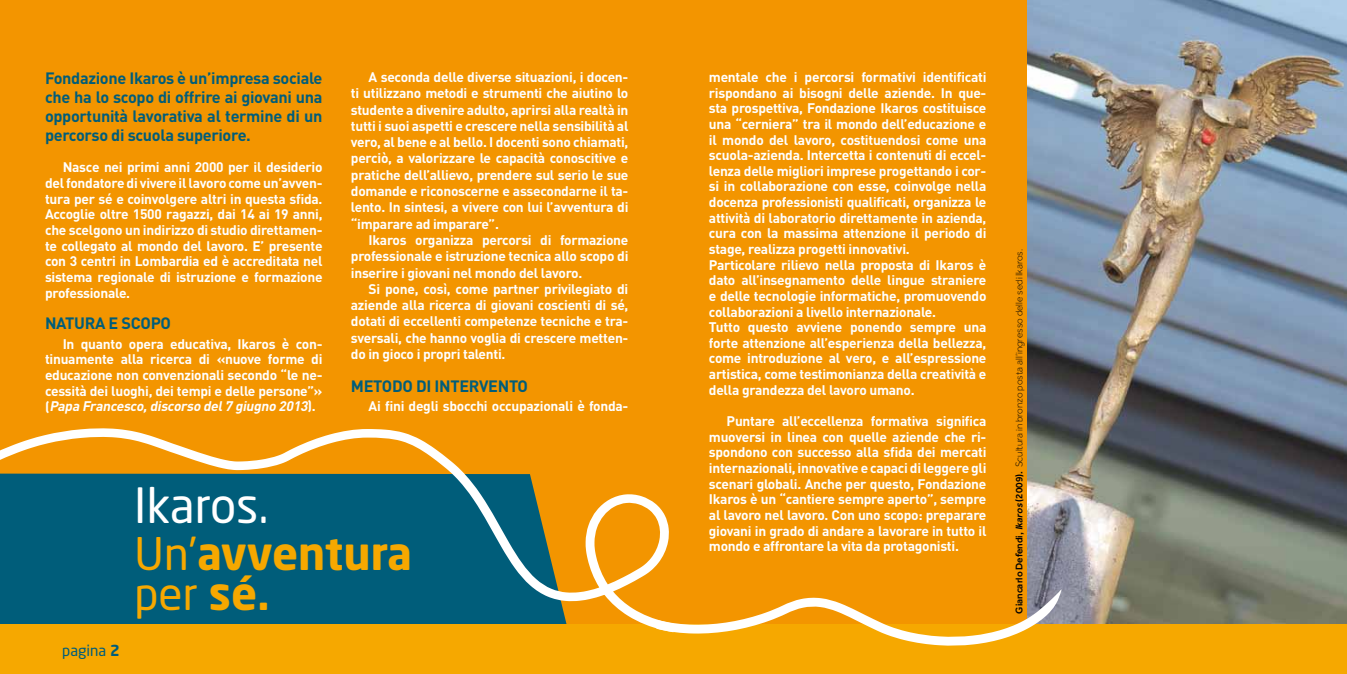
<style>
.page{position:relative;width:1347px;height:674px;background:#fff}
.page>*{position:absolute;margin:0;border:0;box-sizing:border-box;transform-origin:0 0}
.t1{font:48px "Neo Sans";color:#fff}
.t2{font:700 44.38px/39.6px "Neo Sans";color:#f6a800}
.t3{font:700 16.25px/18.9px "DIN";letter-spacing:-.02em;color:#005d7a;text-align:justify}
.t4{font:15px "Neo Sans";color:#005d7a}
.t5{font:700 13.75px/15.6px "DIN";letter-spacing:-.02em;color:#fff;text-align:justify}
.t6{font:300 10px "Effra";color:#000}
.s1{font-style:italic}
.s2{font-weight:700}
.s3{font-weight:400}
.s4{font-weight:500}
.s5{font-weight:500;font-style:italic}
</style>
<div class="page">
<div style="left:0;top:0;width:1346px;height:673px;background:#f39500"></div>
<img style="left:1028px;top:0;width:318px;height:624px">
<div style="left:0;top:624px;width:1346px;height:49px;background:#f6a800"></div>
<svg style="left:0;top:428px;width:669px;height:201px;fill:#005d7a"></svg>
<svg style="left:656px;top:588px;width:405px;height:57px"></svg>
<p class="t3" style="left:45px;top:68px;width:279px">Fondazione Ikaros è un’impresa sociale che ha lo scopo di offrire ai giovani una opportunità lavorativa al termine di un percorso di scuola superiore.</p>
<p class="t5" style="left:45px;top:158px;width:279px;text-indent:18px">Nasce nei primi anni 2000 per il desiderio del fondatore di vivere il lavoro come un’avven&shy;tura per sé e coinvolgere altri in questa sfida.<br>Accoglie oltre 1500 ragazzi, dai 14 ai 19 anni, che scelgono un indirizzo di studio direttamen&shy;te collegato al mondo del lavoro. E’ presente con 3 centri in Lombardia ed è accreditata nel sistema regionale di istruzione e formazione professionale.</p>
<p class="t3" style="left:45px;top:313px;width:128px">NATURA E SCOPO</p>
<p class="t5" style="left:45px;top:335px;width:279px;text-indent:18px">In quanto opera educativa, Ikaros è con&shy;tinuamente alla ricerca di «nuove forme di educazione non convenzionali secondo “le ne&shy;cessità dei luoghi, dei tempi e delle persone”» ( <span class="s1">Papa Francesco,discorso del7 giugno 2013</span>) .</p>
<p class="t5" style="left:351px;top:68px;width:279px;line-height:16.2px;text-indent:18px">A seconda delle diverse situazioni, i docen&shy;ti utilizzano metodi e strumenti che aiutino lo studente a divenire adulto, aprirsi alla realtà in tutti i suoi aspetti e crescere nella sensibilità al vero, al bene e al bello. I docenti sono chiamati, perciò, a valorizzare le capacità conoscitive e pratiche dell’allievo, prendere sul serio le sue domande e riconoscerne e assecondarne il ta&shy;lento. In sintesi, a vivere con lui l’avventura di “imparare ad imparare”.</p>
<p class="t5" style="left:351px;top:231px;width:279px;line-height:16.2px;text-indent:18px">Ikaros organizza percorsi di formazione professionale e istruzione tecnica allo scopo di inserire i giovani nel mondo del lavoro.</p>
<p class="t5" style="left:351px;top:280px;width:279px;line-height:16.2px;text-indent:18px">Si pone, così, come partner privilegiato di aziende alla ricerca di giovani coscienti di sé, dotati di eccellenti competenze tecniche e tra&shy;sversali, che hanno voglia di crescere metten&shy;do in gioco i propri talenti.</p>
<p class="t3" style="left:351px;top:375px;width:179px">METODO DI INTERVENTO</p>
<p class="t5" style="left:368px;top:398px;width:261px">Ai fini degli sbocchi occupazionali è fonda-</p>
<p class="t4" style="left:62px;top:641px;width:59px">pagina <span class="s2">2</span></p>
<h1 class="t1" style="left:134px;top:475px;width:136px">Ikaros.</h1>
<h2 class="t2" style="left:135px;top:532px;width:279px"><span class="s3">Un’</span>avventura <span class="s3">per</span> sé.</h2>
<p class="t5" style="left:709px;top:69px;width:279px;text-align:left">mentale che i percorsi formativi identificati rispondano ai bisogni delle aziende. In que&shy;sta prospettiva, Fondazione Ikaros costituisce una “cerniera” tra il mondo dell’educazione e il mondo del lavoro, costituendosi come una scuola-azienda. Intercetta i contenuti di eccel&shy;lenza delle migliori imprese progettando i cor&shy;si in collaborazione con esse, coinvolge nella docenza professionisti qualificati, organizza le attività di laboratorio direttamente in azienda, cura con la massima attenzione il periodo di stage, realizza progetti innovativi.<br>Particolare rilievo nella proposta di Ikaros è dato all’insegnamento delle lingue straniere e delle tecnologie informatiche, promuovendo collaborazioni a livello internazionale.<br>Tutto questo avviene ponendo sempre una forte attenzione all’esperienza della bellezza, come introduzione al vero, e all’espressione artistica, come testimonianza della creatività e della grandezza del lavoro umano.</p>
<p class="t5" style="left:709px;top:412px;width:279px;text-indent:18px">Puntare all’eccellenza formativa significa muoversi in linea con quelle aziende che ri&shy;spondono con successo alla sfida dei mercati internazionali, innovative e capaci di leggere gli scenari globali. Anche per questo, Fondazione Ikaros è un “cantiere sempre aperto”, sempre al lavoro nel lavoro. Con uno scopo: preparare giovani in grado di andare a lavorare in tutto il mondo e affrontare la vita da protagonisti.</p>
<p class="t6" style="left:1013px;top:613px;width:366px;rotate:-90deg"><span class="s4">Giancarlo Defendi,</span> <span class="s5">Ikaros</span> <span class="s4">(2009).</span> Scultura in bronzo posta all’ingresso delle sedi Ikaros.</p>
</div>
